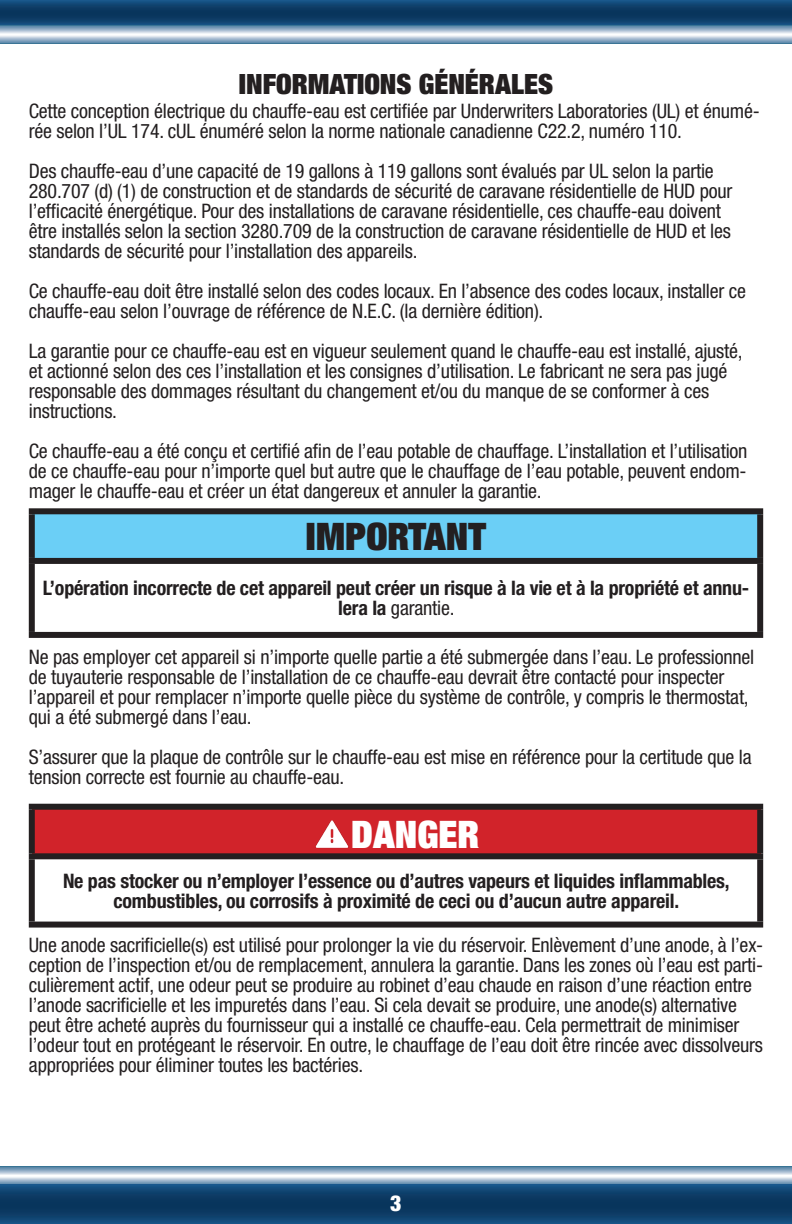
<style>
.page{position:relative;width:792px;height:1224px;background:#fff}
.page>*{position:absolute;margin:0;border:0;box-sizing:border-box;transform-origin:0 0}
.t1{font:900 condensed 38px "Helvetica Neue LT Std";color:#231f20}
.t2{font:900 condensed 38px "Helvetica Neue LT Std";color:#fff}
.Body_-_Subtitle_Block{font:900 condensed 28px "Helvetica Neue LT Std";color:#231f20}
.t3{font:900 condensed 22px "Helvetica Neue LT Std";color:#fff}
.Body_-_Text{font:condensed 20px/20px "Helvetica Neue LT Std";letter-spacing:-.01em;color:#231f20}
.Body_-_Text-2{font:700 condensed 20px/20px "Helvetica Neue LT Std";letter-spacing:-.01em;color:#231f20;text-align:center}
.s1{font-weight:400}
</style>
<div class="page">
<svg style="left:0;top:36px;width:792px;height:7px;background:#9cb5cc"></svg>
<svg style="left:0;top:25px;width:792px;height:9px;background:#98b3c9"></svg>
<svg style="left:0;top:0;width:792px;height:25px;background:#0e406b"></svg>
<svg style="left:0;top:1166px;width:792px;height:9px;background:#90adc4"></svg>
<svg style="left:0;top:1177px;width:792px;height:8px;background:#94b0c8"></svg>
<svg style="left:0;top:1185px;width:792px;height:39px;background:#0e3f6b"></svg>
<div style="left:32px;top:511px;width:728px;height:50px;background:#6bcff6"></div>
<div style="left:29px;top:564px;width:6px;height:68px;background:#231f20"></div>
<div style="left:757px;top:564px;width:6px;height:68px;background:#231f20"></div>
<div style="left:29px;top:632px;width:734px;height:6px;background:#231f20"></div>
<div style="left:29px;top:508px;width:734px;height:6px;background:#231f20"></div>
<div style="left:29px;top:514px;width:6px;height:44px;background:#231f20"></div>
<div style="left:757px;top:514px;width:6px;height:44px;background:#231f20"></div>
<div style="left:29px;top:558px;width:734px;height:6px;background:#231f20"></div>
<div style="left:32px;top:807px;width:728px;height:49px;background:#d1232a"></div>
<div style="left:29px;top:859px;width:6px;height:63px;background:#231f20"></div>
<div style="left:757px;top:859px;width:6px;height:63px;background:#231f20"></div>
<div style="left:29px;top:922px;width:734px;height:6px;background:#231f20"></div>
<div style="left:29px;top:804px;width:734px;height:6px;background:#231f20"></div>
<div style="left:29px;top:810px;width:6px;height:43px;background:#231f20"></div>
<div style="left:757px;top:810px;width:6px;height:43px;background:#231f20"></div>
<div style="left:29px;top:853px;width:734px;height:6px;background:#231f20"></div>
<img style="left:315px;top:820px;width:34px;height:28px">
<p class="Body_-_Subtitle_Block" style="left:239px;top:66px;width:316px">INFORMATIONS GÉNÉRALES</p>
<p class="Body_-_Text" style="left:29px;top:101px;width:733px">Cette conception électrique du chauffe-eau est certifiée par Underwriters Laboratories (UL) et énumé&shy;rée selon l’UL 174. cUL énuméré selon la norme nationale canadienne C22.2, numéro 110.</p>
<p class="Body_-_Text" style="left:29px;top:161px;width:705px">Des chauffe-eau d’une capacité de 19 gallons à 119 gallons sont évalués par UL selon la partie 280.707 (d) (1) de construction et de standards de sécurité de caravane résidentielle de HUD pour l’efficacité énergétique. Pour des installations de caravane résidentielle, ces chauffe-eau doivent être installés selon la section 3280.709 de la construction de caravane résidentielle de HUD et les standards de sécurité pour l’installation des appareils.</p>
<p class="Body_-_Text" style="left:29px;top:281px;width:719px">Ce chauffe-eau doit être installé selon des codes locaux. En l’absence des codes locaux, installer ce chauffe-eau selon l’ouvrage de référence de N.E.C. (la dernière édition).</p>
<p class="Body_-_Text" style="left:29px;top:341px;width:715px">La garantie pour ce chauffe-eau est en vigueur seulement quand le chauffe-eau est installé, ajusté, et actionné selon des ces l’installation et les consignes d’utilisation. Le fabricant ne sera pas jugé responsable des dommages résultant du changement et/ou du manque de se conformer à ces instructions.</p>
<p class="Body_-_Text" style="left:29px;top:441px;width:720px;text-align:justify">Ce chauffe-eau a été conçu et certifié afin de l’eau potable de chauffage. L’installation et l’utilisation de ce chauffe-eau pour n’importe quel but autre que le chauffage de l’eau potable, peuvent endom&shy;mager le chauffe-eau et créer un état dangereux et annuler la garantie.</p>
<p class="t1" style="left:306px;top:512px;width:182px">IMPORTANT</p>
<p class="Body_-_Text-2" style="left:43px;top:578px;width:708px">L’opération incorrecte de cet appareil peut créer un risque à la vie et à la propriété et annu&shy;lera la <span class="s1">garantie.</span></p>
<p class="Body_-_Text" style="left:29px;top:647px;width:727px">Ne pas employer cet appareil si n’importe quelle partie a été submergée dans l’eau. Le professionnel de tuyauterie responsable de l’installation de ce chauffe-eau devrait être contacté pour inspecter l’appareil et pour remplacer n’importe quelle pièce du système de contrôle, y compris le thermostat, qui a été submergé dans l’eau.</p>
<p class="Body_-_Text" style="left:29px;top:747px;width:724px">S’assurer que la plaque de contrôle sur le chauffe-eau est mise en référence pour la certitude que la tension correcte est fournie au chauffe-eau.</p>
<p class="t2" style="left:351px;top:810px;width:130px">DANGER</p>
<p class="Body_-_Text-2" style="left:63px;top:870px;width:668px">Ne pas stocker ou n’employer l’essence ou d’autres vapeurs et liquides inflammables, combustibles, ou corrosifs à proximité de ceci ou d’aucun autre appareil.</p>
<p class="Body_-_Text" style="left:29px;top:935px;width:736px">Une anode sacrificielle(s) est utilisé pour prolonger la vie du réservoir. Enlèvement d’une anode, à l’ex&shy;ception de l’inspection et/ou de remplacement, annulera la garantie. Dans les zones où l’eau est parti&shy;culièrement actif, une odeur peut se produire au robinet d’eau chaude en raison d’une réaction entre l’anode sacrificielle et les impuretés dans l’eau. Si cela devait se produire, une anode(s) alternative peut être acheté auprès du fournisseur qui a installé ce chauffe-eau. Cela permettrait de minimiser l’odeur tout en protégeant le réservoir. En outre, le chauffage de l’eau doit être rincée avec dissolveurs appropriées pour éliminer toutes les bactéries.</p>
<p class="t3" style="left:390px;top:1190px;width:13px">3</p>
</div>
